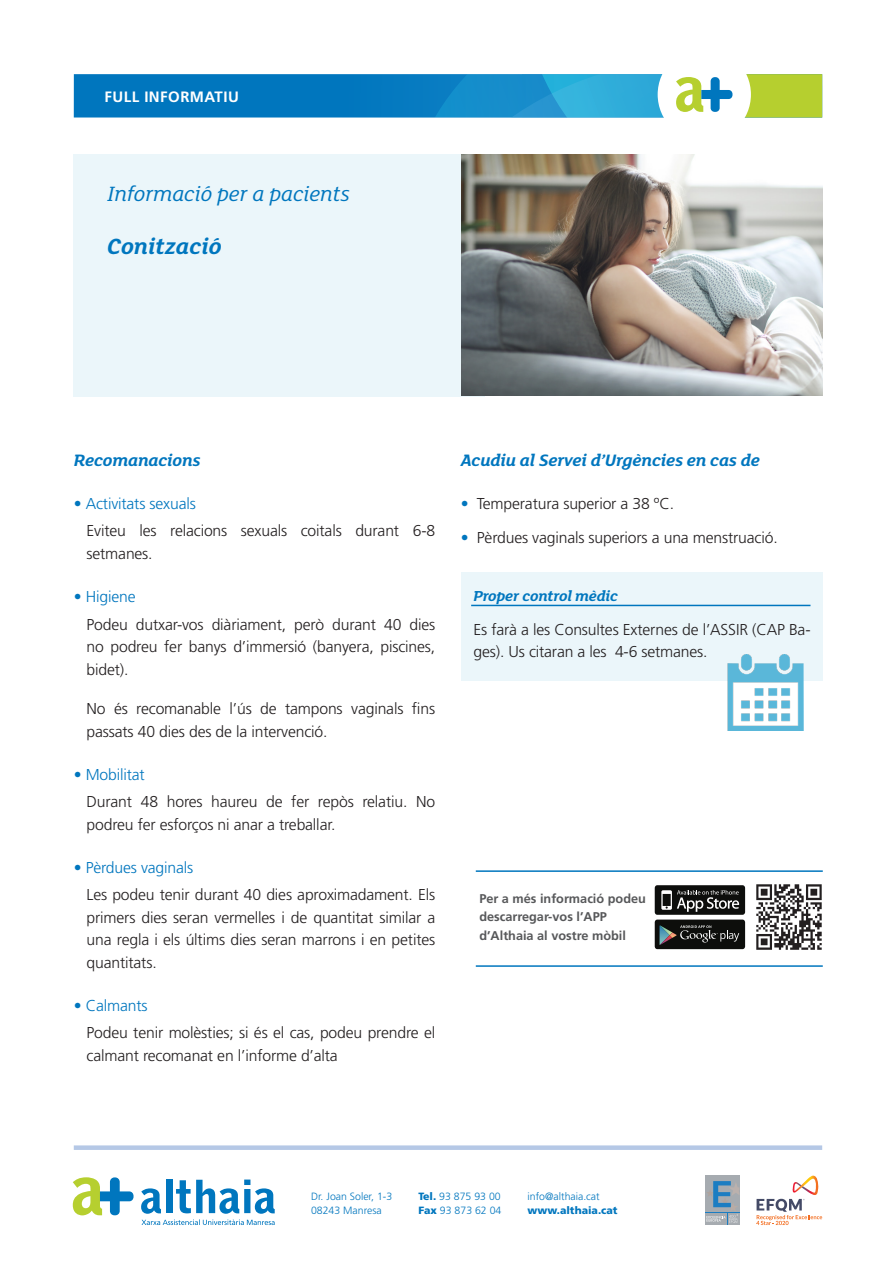
<style>
.page{position:relative;width:896px;height:1266px;background:#fff}
.page>*{position:absolute;margin:0;border:0;box-sizing:border-box;transform-origin:0 0}
.t1{font:italic 700 24px "FS Lola";color:#0076be}
.t2{font:italic 22.5px "FS Lola";color:#0076be}
.t3{font:italic 700 18px "FS Lola";letter-spacing:-.01em;color:#0076be}
.t4{font:300 15.75px/22.5px "Frutiger LT Std";letter-spacing:-.01em;color:#231f20}
.t5{font:300 15.75px "Frutiger LT Std";letter-spacing:-.01em;color:#0076be}
.t6{font:italic 700 15.75px "FS Lola";letter-spacing:-.01em;color:#0076be}
.t7{font:700 15px "Frutiger LT Std";letter-spacing:.03em;color:#fff}
.t8{font:700 12.75px/18px "Frutiger LT Std";color:#57585a}
.t9{font:300 10.5px "Frutiger LT Std";color:#0076be}
.t10{font:900 10.5px "Frutiger LT Std";color:#0076be}
.s1{color:#0076be}
.s2{font-weight:900}
</style>
<div class="page">
<div style="left:461px;top:572px;width:361px;height:108px;background:#ebf6fa"></div>
<hr style="left:471px;top:605px;width:339px;height:1px;background:#0076be">
<img style="left:727px;top:654px;width:77px;height:76px">
<div style="left:74px;top:74px;width:748px;height:44px;background:#0076be"></div>
<svg style="left:293px;top:74px;width:529px;height:44px"></svg>
<div style="left:74px;top:154px;width:411px;height:243px;background:#ebf6fa"></div>
<svg style="left:73px;top:1177px;width:61px;height:38px"></svg>
<svg style="left:141px;top:1179px;width:134px;height:46px"></svg>
<div style="left:74px;top:1145px;width:748px;height:5px;background:#b5c8e6"></div>
<div style="left:705px;top:1176px;width:34px;height:49px;background:#a6abb0"></div>
<hr style="left:705px;top:1212px;width:34px;height:1px;background:#1b7dc2">
<svg style="left:706px;top:1181px;width:33px;height:44px"></svg>
<svg style="left:756px;top:1176px;width:66px;height:49px"></svg>
<img style="left:461px;top:154px;width:362px;height:242px">
<div style="left:655px;top:919px;width:90px;height:30px;background:#0d0e0c;border-radius:3px"></div>
<svg style="left:660px;top:925px;width:79px;height:20px"></svg>
<div style="left:655px;top:885px;width:90px;height:30px;background:#0d0e0c;border-radius:3px"></div>
<svg style="left:661px;top:890px;width:78px;height:22px"></svg>
<img style="left:756px;top:884px;width:66px;height:66px">
<hr style="left:476px;top:870px;width:347px;height:2px;background:#0076be">
<hr style="left:476px;top:965px;width:347px;height:2px;background:#0076be">
<p class="t7" style="left:105px;top:88px;width:136px">FULL INFORMATIU</p>
<p class="t2" style="left:107px;top:179px;width:244px">Informació per a pacients</p>
<p class="t1" style="left:107px;top:229px;width:116px">Conització</p>
<p class="t3" style="left:74px;top:448px;width:128px">Recomanacions</p>
<p class="t5" style="left:74px;top:494px;width:124px">• Activitats sexuals</p>
<p class="t4" style="left:87px;top:520px;width:350px">Eviteu les relacions sexuals coitals durant 6-8 setmanes.</p>
<p class="t5" style="left:74px;top:587px;width:63px">• Higiene</p>
<p class="t4" style="left:87px;top:613px;width:350px;text-align:justify">Podeu dutxar-vos diàriament, però durant 40 dies no podreu fer banys d’immersió (banyera, piscines, bidet).</p>
<p class="t4" style="left:87px;top:698px;width:350px">No és recomanable l’ús de tampons vaginals fins passats 40 dies des de la intervenció.</p>
<p class="t5" style="left:74px;top:765px;width:73px">• Mobilitat</p>
<p class="t4" style="left:87px;top:791px;width:350px">Durant 48 hores haureu de fer repòs relatiu. No podreu fer esforços ni anar a treballar.</p>
<p class="t5" style="left:74px;top:858px;width:121px">• Pèrdues vaginals</p>
<p class="t4" style="left:87px;top:884px;width:350px;text-align:justify">Les podeu tenir durant 40 dies aproximadament. Els primers dies seran vermelles i de quantitat similar a una regla i els últims dies seran marrons i en petites quantitats.</p>
<p class="t5" style="left:74px;top:996px;width:75px">• Calmants</p>
<p class="t4" style="left:87px;top:1022px;width:350px">Podeu tenir molèsties; si és el cas, podeu prendre el calmant recomanat en l’informe d’alta</p>
<p class="t3" style="left:461px;top:448px;width:301px">Acudiu al Servei d’Urgències en cas de</p>
<p class="t4" style="left:461px;top:493px;width:215px"><span class="s1">•</span> Temperatura superior a 38 ºC.</p>
<p class="t4" style="left:461px;top:526px;width:319px"><span class="s1">•</span> Pèrdues vaginals superiors a una menstruació.</p>
<p class="t6" style="left:473px;top:585px;width:146px">Proper control mèdic</p>
<p class="t4" style="left:473px;top:619px;width:339px">Es farà a les Consultes Externes de l’ASSIR (CAP Ba-</p>
<p class="t4" style="left:473px;top:640px;width:236px">ges). Us citaran a les 4-6 setmanes.</p>
<p class="t8" style="left:479px;top:890px;width:168px">Per a més informació podeu descarregar-vos l’APP</p>
<p class="t8" style="left:479px;top:926px;width:148px">d’Althaia al vostre mòbil</p>
<p class="t9" style="left:311px;top:1190px;width:83px">Dr. Joan Soler, 1-3</p>
<p class="t9" style="left:311px;top:1204px;width:72px">08243 Manresa</p>
<p class="t9" style="left:418px;top:1190px;width:84px"><span class="s2">Tel.</span> 93 875 93 00</p>
<p class="t9" style="left:418px;top:1204px;width:85px"><span class="s2">Fax</span> 93 873 62 04</p>
<p class="t9" style="left:528px;top:1190px;width:74px">info@althaia.cat</p>
<p class="t10" style="left:528px;top:1203px;width:92px">www.althaia.cat</p>
</div>
